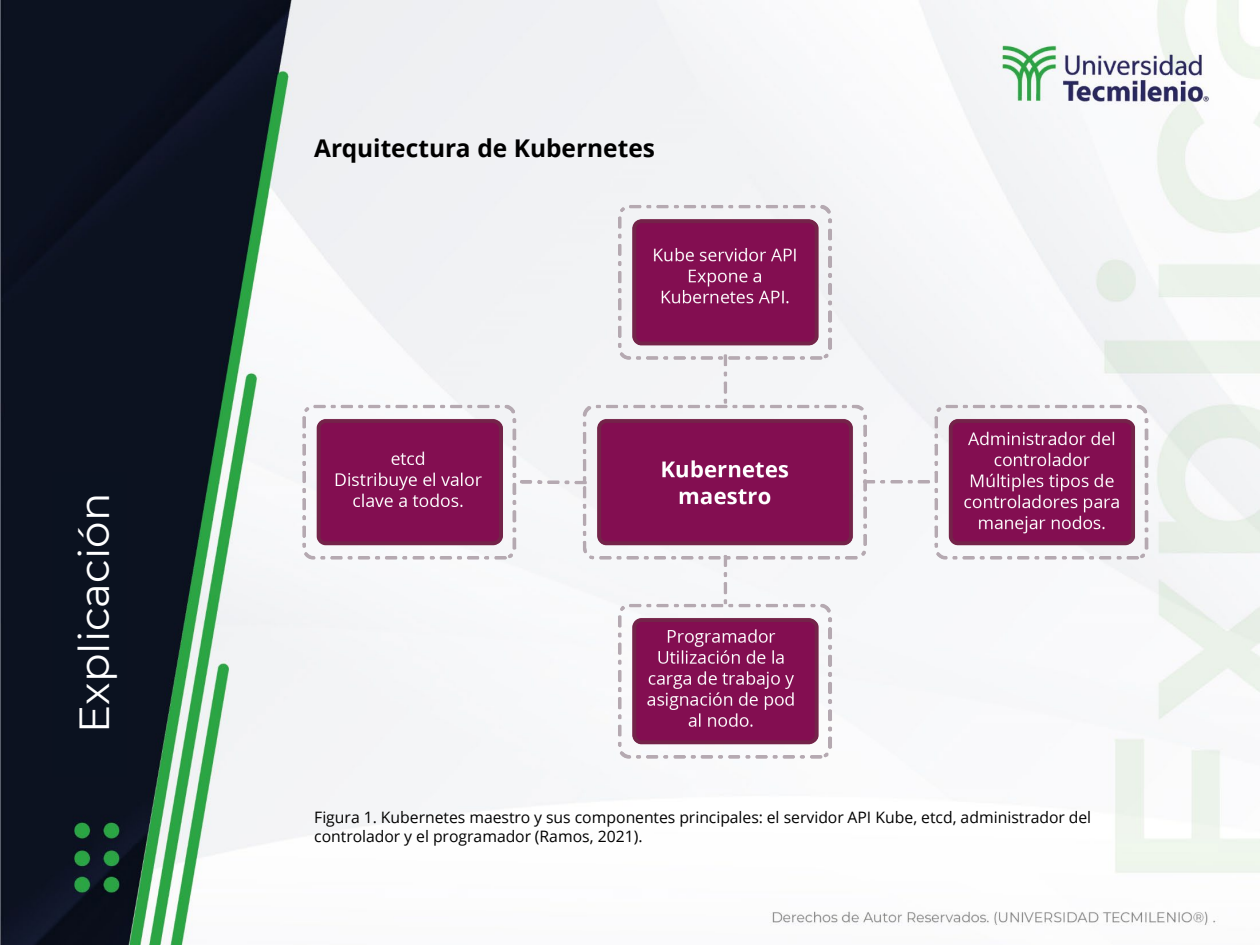
<style>
.page{position:relative;width:1260px;height:945px;background:#fff}
.page>*{position:absolute;margin:0;border:0;box-sizing:border-box;transform-origin:0 0}
.t1{font:42px "Montserrat";color:#fff}
.t2{font:700 24.5px "Open Sans";color:#000}
.t3{font:15.75px/18.9px "Open Sans";color:#000}
</style>
<div class="page">
<img style="left:0;top:0;width:1260px;height:945px">
<div style="left:52px;top:472px;width:75px;height:305px;background:#0b1220"></div>
<img style="left:273px;top:179px;width:906px;height:602px">
<h1 class="t1" style="left:65px;top:733px;width:241px;rotate:-90deg">Explicación</h1>
<p class="t2" style="left:314px;top:131px;width:342px">Arquitectura de Kubernetes</p>
<p class="t3" style="left:314px;top:808px;width:778px">Figura 1. Kubernetes maestro y sus componentes principales: el servidor API Kube, etcd, administrador del controlador y el programador (Ramos, 2021).</p>
</div>
